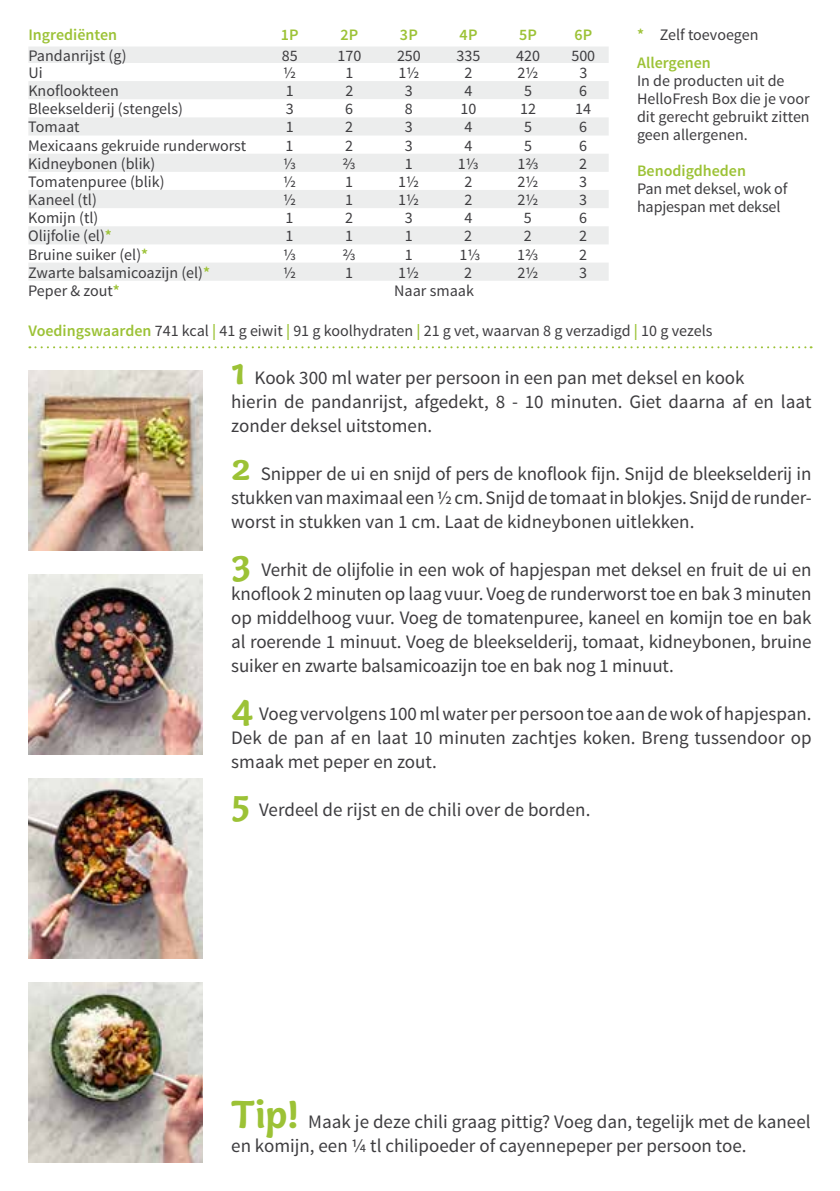
<style>
.page{position:relative;width:840px;height:1191px;background:#fff}
.page>*{position:absolute;margin:0;border:0;box-sizing:border-box;transform-origin:0 0}
.t1{font:19px/24px "Source Sans Pro";color:#3e3d40;text-align:justify}
.t2{font:16px/18px "Source Sans Pro";color:#3e3d40}
.t3{font:600 16px "Source Sans Pro";color:#9cc236}
.s1{font-weight:600;color:#9cc236}
.s2{font-family:"Capucine Basic";font-weight:700;font-size:40px;color:#9cc236}
</style>
<div class="page">
<svg style="left:29px;top:346px;width:782px;height:2px"></svg>
<img style="left:28px;top:370px;width:175px;height:180px">
<img style="left:28px;top:574px;width:175px;height:180px">
<img style="left:28px;top:778px;width:175px;height:180px">
<img style="left:28px;top:982px;width:175px;height:180px">
<div style="left:28px;top:47px;width:580px;height:16px;background:#eceded"></div>
<svg style="left:28px;top:81px;width:580px;height:200px;fill:#f0f1f1"></svg>
<p class="t3" style="left:28px;top:25px;width:90px">Ingrediënten</p>
<p class="t3" style="left:281px;top:25px;width:19px">1P</p>
<p class="t3" style="left:340px;top:25px;width:19px">2P</p>
<p class="t3" style="left:400px;top:25px;width:19px">3P</p>
<p class="t3" style="left:459px;top:25px;width:19px">4P</p>
<p class="t3" style="left:519px;top:25px;width:19px">5P</p>
<p class="t3" style="left:574px;top:25px;width:19px">6P</p>
<p class="t2" style="left:28px;top:47px;width:100px">Pandanrijst (g)</p>
<p class="t2" style="left:281px;top:47px;width:17px">85</p>
<p class="t2" style="left:337px;top:47px;width:25px">170</p>
<p class="t2" style="left:397px;top:47px;width:25px">250</p>
<p class="t2" style="left:456px;top:47px;width:25px">335</p>
<p class="t2" style="left:516px;top:47px;width:25px">420</p>
<p class="t2" style="left:571px;top:47px;width:25px">500</p>
<p class="t2" style="left:28px;top:64px;width:16px">Ui</p>
<p class="t2" style="left:283px;top:64px;width:14px">½</p>
<p class="t2" style="left:345px;top:64px;width:9px">1</p>
<p class="t2" style="left:398px;top:64px;width:22px">1½</p>
<p class="t2" style="left:464px;top:64px;width:9px">2</p>
<p class="t2" style="left:517px;top:64px;width:22px">2½</p>
<p class="t2" style="left:579px;top:64px;width:9px">3</p>
<p class="t2" style="left:28px;top:82px;width:92px">Knoflookteen</p>
<p class="t2" style="left:285px;top:82px;width:9px">1</p>
<p class="t2" style="left:345px;top:82px;width:9px">2</p>
<p class="t2" style="left:404px;top:82px;width:9px">3</p>
<p class="t2" style="left:464px;top:82px;width:9px">4</p>
<p class="t2" style="left:524px;top:82px;width:9px">5</p>
<p class="t2" style="left:579px;top:82px;width:9px">6</p>
<p class="t2" style="left:28px;top:100px;width:156px">Bleekselderij (stengels)</p>
<p class="t2" style="left:285px;top:100px;width:9px">3</p>
<p class="t2" style="left:345px;top:100px;width:9px">6</p>
<p class="t2" style="left:404px;top:100px;width:9px">8</p>
<p class="t2" style="left:460px;top:100px;width:17px">10</p>
<p class="t2" style="left:520px;top:100px;width:17px">12</p>
<p class="t2" style="left:575px;top:100px;width:17px">14</p>
<p class="t2" style="left:28px;top:118px;width:53px">Tomaat</p>
<p class="t2" style="left:285px;top:118px;width:9px">1</p>
<p class="t2" style="left:345px;top:118px;width:9px">2</p>
<p class="t2" style="left:404px;top:118px;width:9px">3</p>
<p class="t2" style="left:464px;top:118px;width:9px">4</p>
<p class="t2" style="left:523px;top:118px;width:9px">5</p>
<p class="t2" style="left:579px;top:118px;width:9px">6</p>
<p class="t2" style="left:28px;top:137px;width:219px">Mexicaans gekruide runderworst</p>
<p class="t2" style="left:285px;top:137px;width:9px">1</p>
<p class="t2" style="left:345px;top:137px;width:9px">2</p>
<p class="t2" style="left:404px;top:137px;width:9px">3</p>
<p class="t2" style="left:464px;top:137px;width:9px">4</p>
<p class="t2" style="left:523px;top:137px;width:9px">5</p>
<p class="t2" style="left:579px;top:137px;width:9px">6</p>
<p class="t2" style="left:28px;top:155px;width:129px">Kidneybonen (blik)</p>
<p class="t2" style="left:283px;top:155px;width:14px">⅓</p>
<p class="t2" style="left:342px;top:155px;width:15px">⅔</p>
<p class="t2" style="left:404px;top:155px;width:9px">1</p>
<p class="t2" style="left:457px;top:155px;width:22px">1⅓</p>
<p class="t2" style="left:517px;top:155px;width:23px">1⅔</p>
<p class="t2" style="left:579px;top:155px;width:9px">2</p>
<p class="t2" style="left:28px;top:173px;width:138px">Tomatenpuree (blik)</p>
<p class="t2" style="left:283px;top:173px;width:14px">½</p>
<p class="t2" style="left:345px;top:173px;width:9px">1</p>
<p class="t2" style="left:398px;top:173px;width:22px">1½</p>
<p class="t2" style="left:464px;top:173px;width:9px">2</p>
<p class="t2" style="left:517px;top:173px;width:22px">2½</p>
<p class="t2" style="left:579px;top:173px;width:9px">3</p>
<p class="t2" style="left:28px;top:191px;width:70px">Kaneel (tl)</p>
<p class="t2" style="left:283px;top:191px;width:14px">½</p>
<p class="t2" style="left:345px;top:191px;width:9px">1</p>
<p class="t2" style="left:398px;top:191px;width:22px">1½</p>
<p class="t2" style="left:464px;top:191px;width:9px">2</p>
<p class="t2" style="left:517px;top:191px;width:22px">2½</p>
<p class="t2" style="left:579px;top:191px;width:9px">3</p>
<p class="t2" style="left:28px;top:209px;width:72px">Komijn (tl)</p>
<p class="t2" style="left:285px;top:209px;width:9px">1</p>
<p class="t2" style="left:345px;top:209px;width:9px">2</p>
<p class="t2" style="left:404px;top:209px;width:9px">3</p>
<p class="t2" style="left:464px;top:209px;width:9px">4</p>
<p class="t2" style="left:523px;top:209px;width:9px">5</p>
<p class="t2" style="left:578px;top:209px;width:9px">6</p>
<p class="t2" style="left:28px;top:227px;width:85px">Olijfolie (el)<span class="s1">*</span></p>
<p class="t2" style="left:285px;top:227px;width:9px">1</p>
<p class="t2" style="left:345px;top:227px;width:9px">1</p>
<p class="t2" style="left:404px;top:227px;width:9px">1</p>
<p class="t2" style="left:464px;top:227px;width:9px">2</p>
<p class="t2" style="left:523px;top:227px;width:9px">2</p>
<p class="t2" style="left:578px;top:227px;width:9px">2</p>
<p class="t2" style="left:28px;top:245px;width:121px">Bruine suiker (el)<span class="s1">*</span></p>
<p class="t2" style="left:283px;top:245px;width:15px">1/3</p>
<p class="t2" style="left:342px;top:245px;width:15px">2/3</p>
<p class="t2" style="left:404px;top:245px;width:9px">1</p>
<p class="t2" style="left:459px;top:245px;width:23px">11/3</p>
<p class="t2" style="left:517px;top:245px;width:23px">12/3</p>
<p class="t2" style="left:578px;top:245px;width:9px">2</p>
<p class="t2" style="left:28px;top:264px;width:183px">Zwarte balsamicoazijn (el)<span class="s1">*</span></p>
<p class="t2" style="left:283px;top:264px;width:14px">½</p>
<p class="t2" style="left:345px;top:264px;width:9px">1</p>
<p class="t2" style="left:398px;top:264px;width:22px">1½</p>
<p class="t2" style="left:464px;top:264px;width:9px">2</p>
<p class="t2" style="left:517px;top:264px;width:22px">2½</p>
<p class="t2" style="left:578px;top:264px;width:9px">3</p>
<p class="t2" style="left:28px;top:282px;width:93px">Peper &amp; zout<span class="s1">*</span></p>
<p class="t2" style="left:394px;top:282px;width:81px">Naar smaak</p>
<p class="t2" style="left:636px;top:21px;width:123px;line-height:28px"><span class="s1">*</span> Zelf toevoegen<br><span class="s1">Allergenen</span></p>
<p class="t2" style="left:636px;top:72px;width:174px">In de producten uit de<br>HelloFresh Box die je voor dit gerecht gebruikt zitten geen allergenen.</p>
<p class="t3" style="left:636px;top:161px;width:110px">Benodigdheden</p>
<p class="t2" style="left:636px;top:180px;width:152px">Pan met deksel, wok of hapjespan met deksel</p>
<p class="t2" style="left:28px;top:321px;width:685px"><span class="s1">Voedingswaarden</span> 741 kcal <span class="s1">|</span> 41 g eiwit <span class="s1">|</span> 91 g koolhydraten <span class="s1">|</span> 21 g vet, waarvan 8 g verzadigd <span class="s1">|</span> 10 g vezels</p>
<p class="t1" style="left:231px;top:366px;width:581px;text-align:left"><span class="s2">1</span> Kook 300 ml water per persoon in een pan met deksel en kook<br>hierin de pandanrijst, afgedekt, 8 - 10 minuten. Giet daarna af en laat zonder deksel uitstomen.</p>
<p class="t1" style="left:231px;top:462px;width:581px"><span class="s2">2</span> Snipper de ui en snijd of pers de knoflook fijn. Snijd de bleekselderij in stukken van maximaal een ½ cm. Snijd de tomaat in blokjes. Snijd de runder&shy;worst in stukken van 1 cm. Laat de kidneybonen uitlekken.</p>
<p class="t1" style="left:231px;top:558px;width:581px"><span class="s2">3</span> Verhit de olijfolie in een wok of hapjespan met deksel en fruit de ui en knoflook 2 minuten op laag vuur. Voeg de runderworst toe en bak 3 minuten op middelhoog vuur. Voeg de tomatenpuree, kaneel en komijn toe en bak al roerende 1 minuut. Voeg de bleekselderij, tomaat, kidneybonen, bruine suiker en zwarte balsamicoazijn toe en bak nog 1 minuut.</p>
<p class="t1" style="left:231px;top:702px;width:581px"><span class="s2">4</span> Voeg vervolgens 100 ml water per persoon toe aan de wok of hapjespan.<br>Dek de pan af en laat 10 minuten zachtjes koken. Breng tussendoor op smaak met peper en zout.</p>
<p class="t1" style="left:231px;top:798px;width:360px"><span class="s2">5</span> Verdeel de rijst en de chili over de borden.</p>
<p class="t1" style="left:231px;top:1110px;width:580px"><span class="s2">Tip!</span> Maak je deze chili graag pittig? Voeg dan, tegelijk met de kaneel en komijn, een ¼ tl chilipoeder of cayennepeper per persoon toe.</p>
</div>
